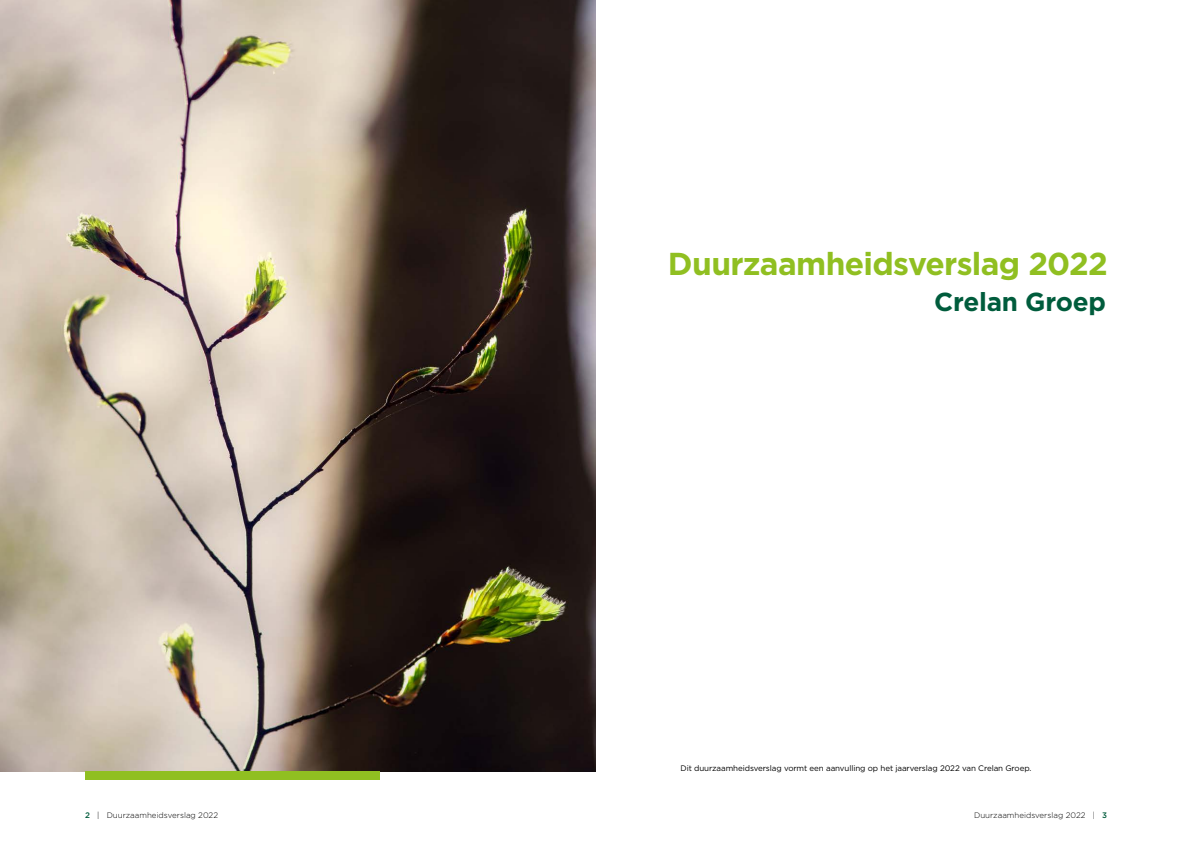
<style>
.page{position:relative;width:1191px;height:842px;background:#fff}
.page>*{position:absolute;margin:0;border:0;box-sizing:border-box;transform-origin:0 0}
.t1{font:700 31.7px "Gotham";letter-spacing:-.025em;color:#90bf21}
.t2{font:700 26px "Gotham";letter-spacing:-.01em;color:#005c3c}
.t3{font:8px "Gotham";letter-spacing:-.01em;color:#000}
.t4{font:300 8px "Gotham";color:#000}
.s1{font-weight:500;color:#005c3c}
</style>
<div class="page">
<img style="left:0;top:0;width:595px;height:771px">
<div style="left:85px;top:771px;width:295px;height:9px;background:#90bf21"></div>
<h1 class="t1" style="left:668px;top:243px;width:441px">Duurzaamheidsverslag 2022</h1>
<h2 class="t2" style="left:934px;top:284px;width:173px">Crelan Groep</h2>
<p class="t3" style="left:680px;top:763px;width:352px">Dit duurzaamheidsverslag vormt een aanvulling op het jaarverslag 2022 van Crelan Groep.</p>
<p class="t4" style="left:85px;top:810px;width:134px"><span class="s1">2</span> | Duurzaamheidsverslag 2022</p>
<p class="t4" style="left:974px;top:810px;width:134px">Duurzaamheidsverslag 2022 | <span class="s1">3</span></p>
</div>
